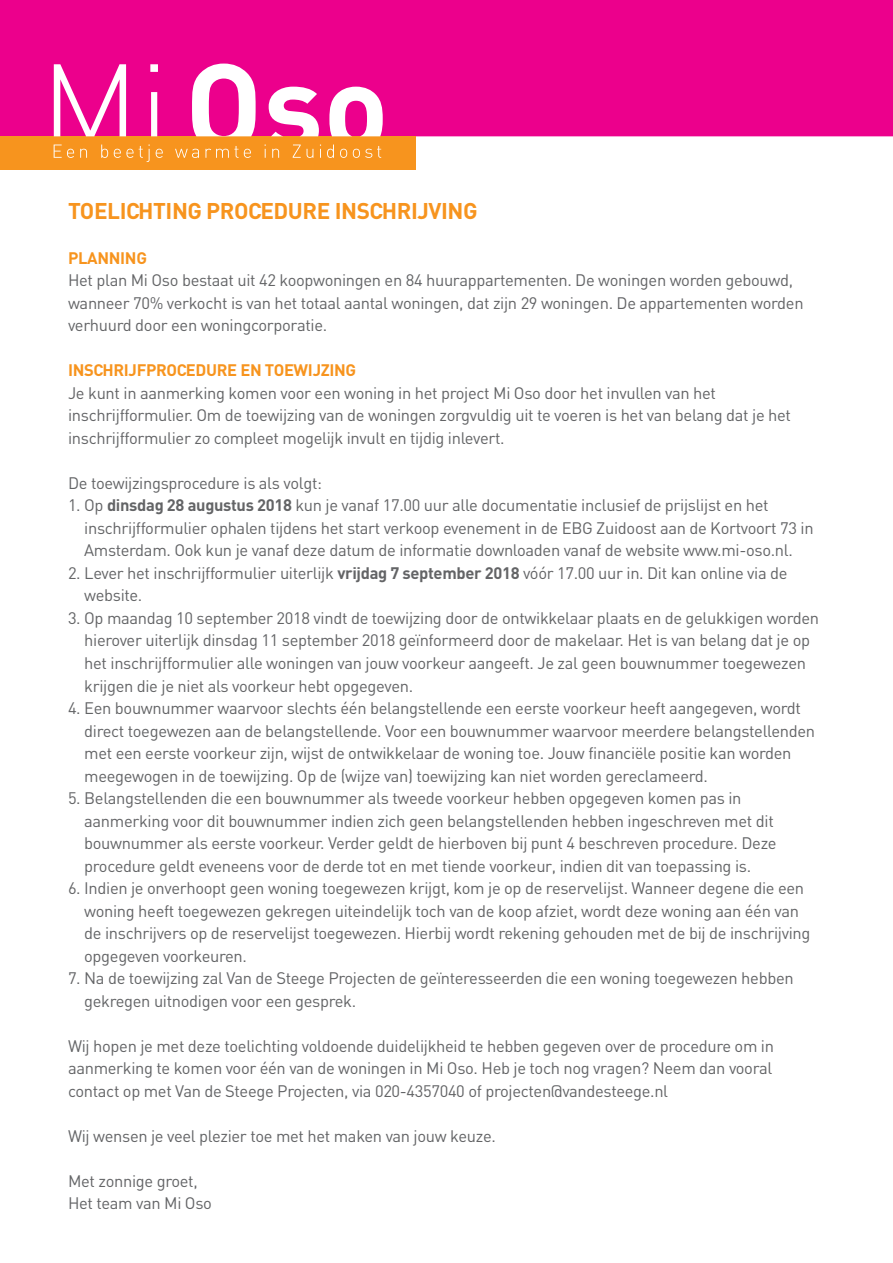
<style>
.page{position:relative;width:893px;height:1263px;background:#fff}
.page>*{position:absolute;margin:0;border:0;box-sizing:border-box;transform-origin:0 0}
.t1{font:700 22.5px "DIN";letter-spacing:-.02em;color:#f7941e}
.t2{font:16.5px/22.5px "DIN";letter-spacing:-.02em;color:#636466}
.t3{font:700 16.5px "DIN";letter-spacing:-.02em;color:#f7941e}
.s1{font-weight:700}
</style>
<div class="page">
<div style="left:0;top:0;width:893px;height:136px;background:#ec008c"></div>
<div style="left:0;top:136px;width:415px;height:34px;background:#f7941e"></div>
<svg style="left:54px;top:64px;width:329px;height:72px"></svg>
<svg style="left:54px;top:145px;width:327px;height:17px"></svg>
<h1 class="t1" style="left:68px;top:196px;width:411px">TOELICHTING PROCEDURE INSCHRIJVING</h1>
<p class="t3" style="left:68px;top:247px;width:80px">PLANNING</p>
<p class="t2" style="left:68px;top:269px;width:737px">Het plan Mi Oso bestaat uit 42 koopwoningen en 84 huurappartementen. De woningen worden gebouwd, wanneer 70% verkocht is van het totaal aantal woningen, dat zijn 29 woningen. De appartementen worden verhuurd door een woningcorporatie.</p>
<p class="t3" style="left:68px;top:359px;width:290px">INSCHRIJFPROCEDURE EN TOEWIJZING</p>
<p class="t2" style="left:68px;top:382px;width:725px">Je kunt in aanmerking komen voor een woning in het project Mi Oso door het invullen van het inschrijfformulier. Om de toewijzing van de woningen zorgvuldig uit te voeren is het van belang dat je het inschrijfformulier zo compleet mogelijk invult en tijdig inlevert.</p>
<p class="t2" style="left:68px;top:472px;width:256px">De toewijzingsprocedure is als volgt:</p>
<p class="t2" style="left:84px;top:494px;width:731px;text-indent:-16px">1. Op <span class="s1">dinsdag 28 augustus 2018</span> kun je vanaf 17.00 uur alle documentatie inclusief de prijslijst en het inschrijfformulier ophalen tijdens het start verkoop evenement in de EBG Zuidoost aan de Kortvoort 73 in<br>Amsterdam. Ook kun je vanaf deze datum de informatie downloaden vanaf de website www.mi-oso.nl.</p>
<p class="t2" style="left:84px;top:562px;width:705px;text-indent:-16px">2. Lever het inschrijfformulier uiterlijk <span class="s1">vrijdag 7 september 2018</span> vóór 17.00 uur in. Dit kan online via de website.</p>
<p class="t2" style="left:84px;top:607px;width:736px;text-indent:-16px">3. Op maandag 10 september 2018 vindt de toewijzing door de ontwikkelaar plaats en de gelukkigen worden hierover uiterlijk dinsdag 11 september 2018 geïnformeerd door de makelaar. Het is van belang dat je op het inschrijfformulier alle woningen van jouw voorkeur aangeeft. Je zal geen bouwnummer toegewezen krijgen die je niet als voorkeur hebt opgegeven.</p>
<p class="t2" style="left:84px;top:697px;width:732px;text-indent:-16px">4. Een bouwnummer waarvoor slechts één belangstellende een eerste voorkeur heeft aangegeven, wordt direct toegewezen aan de belangstellende. Voor een bouwnummer waarvoor meerdere belangstellenden met een eerste voorkeur zijn, wijst de ontwikkelaar de woning toe. Jouw financiële positie kan worden meegewogen in de toewijzing. Op de (wijze van) toewijzing kan niet worden gereclameerd.</p>
<p class="t2" style="left:84px;top:787px;width:694px;text-indent:-16px">5. Belangstellenden die een bouwnummer als tweede voorkeur hebben opgegeven komen pas in aanmerking voor dit bouwnummer indien zich geen belangstellenden hebben ingeschreven met dit bouwnummer als eerste voorkeur. Verder geldt de hierboven bij punt 4 beschreven procedure. Deze procedure geldt eveneens voor de derde tot en met tiende voorkeur, indien dit van toepassing is.</p>
<p class="t2" style="left:84px;top:877px;width:728px;text-indent:-16px">6. Indien je onverhoopt geen woning toegewezen krijgt, kom je op de reservelijst. Wanneer degene die een woning heeft toegewezen gekregen uiteindelijk toch van de koop afziet, wordt deze woning aan één van de inschrijvers op de reservelijst toegewezen. Hierbij wordt rekening gehouden met de bij de inschrijving opgegeven voorkeuren.</p>
<p class="t2" style="left:84px;top:967px;width:711px;text-indent:-16px">7. Na de toewijzing zal Van de Steege Projecten de geïnteresseerden die een woning toegewezen hebben gekregen uitnodigen voor een gesprek.</p>
<p class="t2" style="left:68px;top:1035px;width:708px;text-align:justify">Wij hopen je met deze toelichting voldoende duidelijkheid te hebben gegeven over de procedure om in aanmerking te komen voor één van de woningen in Mi Oso. Heb je toch nog vragen? Neem dan vooral contact op met Van de Steege Projecten, via 020-4357040 of projecten@vandesteege.nl</p>
<p class="t2" style="left:68px;top:1125px;width:429px">Wij wensen je veel plezier toe met het maken van jouw keuze.</p>
<p class="t2" style="left:68px;top:1170px;width:145px">Met zonnige groet,<br>Het team van Mi Oso</p>
</div>
